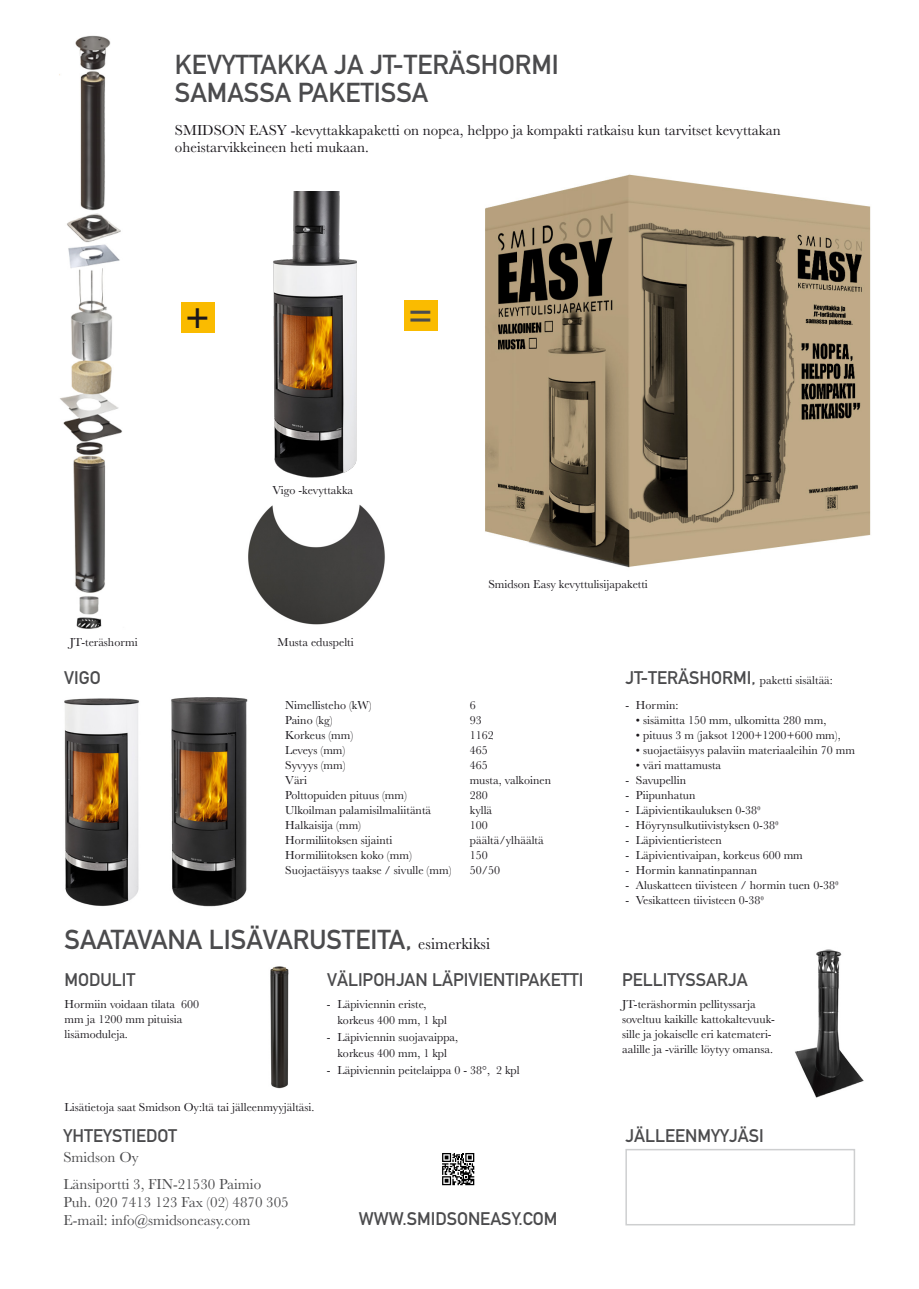
<style>
.page{position:relative;width:919px;height:1289px;background:#fff}
.page>*{position:absolute;margin:0;border:0;box-sizing:border-box;transform-origin:0 0}
.t1{font:700 39px "DIN Alternate";color:#1a171c}
.t2{font:700 39px "DIN Alternate";color:#4b4b4d}
.t3{font:700 27px/28.5px "DIN Alternate";color:#4b4b4d}
.t4{font:700 18px "DIN Alternate";color:#4b4b4d}
.t5{font:15px/16.5px "Baskerville";color:#1a171c}
.t6{font:15px/26.5px "Baskerville";color:#4b4b4d}
.t7{font:12px/15px "Baskerville";color:#1a171c}
.s1{font-family:"DIN Alternate";font-weight:700;font-size:18px;color:#4b4b4d}
.s2{font-family:"Baskerville";font-weight:400;font-size:16.5px;color:#1a171c}
</style>
<div class="page">
<img style="left:248px;top:504px;width:137px;height:121px">
<img style="left:59px;top:35px;width:64px;height:594px">
<img style="left:485px;top:174px;width:386px;height:394px">
<img style="left:64px;top:698px;width:75px;height:208px">
<img style="left:171px;top:697px;width:77px;height:210px">
<img style="left:273px;top:191px;width:84px;height:287px">
<div style="left:625px;top:1148px;width:230px;height:77px;border:2px solid #cecfd0"></div>
<img style="left:795px;top:949px;width:69px;height:149px">
<img style="left:270px;top:966px;width:19px;height:123px">
<svg style="left:442px;top:1153px;width:32px;height:32px"></svg>
<div style="left:181px;top:302px;width:33px;height:30px;background:#fabb00"></div>
<div style="left:404px;top:300px;width:33px;height:30px;background:#fabb00"></div>
<h2 class="t3" style="left:175px;top:48px;width:385px">KEVYTTAKKA JA JT-TERÄSHORMI<br>SAMASSA PAKETISSA</h2>
<p class="t5" style="left:175px;top:122px;width:607px">SMIDSON EASY -kevyttakkapaketti on nopea, helppo ja kompakti ratkaisu kun tarvitset kevyttakan oheistarvikkeineen heti mukaan.</p>
<h1 class="t1" style="left:186px;top:284px;width:25px">+</h1>
<h1 class="t2" style="left:409px;top:282px;width:25px">=</h1>
<p class="t7" style="left:272px;top:482px;width:82px">Vigo -kevyttakka</p>
<p class="t7" style="left:70px;top:634px;width:70px">JT-teräshormi</p>
<p class="t7" style="left:277px;top:634px;width:78px">Musta eduspelti</p>
<p class="t7" style="left:488px;top:577px;width:161px">Smidson Easy kevyttulisijapaketti</p>
<h3 class="t4" style="left:64px;top:664px;width:38px">VIGO</h3>
<p class="t7" style="left:625px;top:672px;width:209px"><span class="s1">JT-TERÄSHORMI,</span> paketti sisältää:</p>
<p class="t7" style="left:285px;top:697px;width:88px">Nimellisteho (kW)</p>
<p class="t7" style="left:470px;top:697px;width:7px">6</p>
<p class="t7" style="left:285px;top:712px;width:49px">Paino (kg)</p>
<p class="t7" style="left:470px;top:712px;width:13px">93</p>
<p class="t7" style="left:285px;top:727px;width:70px">Korkeus (mm)</p>
<p class="t7" style="left:470px;top:727px;width:25px">1162</p>
<p class="t7" style="left:285px;top:742px;width:62px">Leveys (mm)</p>
<p class="t7" style="left:470px;top:742px;width:19px">465</p>
<p class="t7" style="left:285px;top:757px;width:62px">Syvyys (mm)</p>
<p class="t7" style="left:470px;top:757px;width:19px">465</p>
<p class="t7" style="left:285px;top:772px;width:23px">Väri</p>
<p class="t7" style="left:470px;top:772px;width:83px">musta, valkoinen</p>
<p class="t7" style="left:285px;top:787px;width:123px">Polttopuiden pituus (mm)</p>
<p class="t7" style="left:470px;top:787px;width:19px">280</p>
<p class="t7" style="left:285px;top:802px;width:147px">Ulkoilman palamisilmaliitäntä</p>
<p class="t7" style="left:470px;top:802px;width:24px">kyllä</p>
<p class="t7" style="left:285px;top:817px;width:77px">Halkaisija (mm)</p>
<p class="t7" style="left:470px;top:817px;width:19px">100</p>
<p class="t7" style="left:285px;top:832px;width:109px">Hormiliitoksen sijainti</p>
<p class="t7" style="left:470px;top:832px;width:75px">päältä/ylhäältä</p>
<p class="t7" style="left:285px;top:847px;width:128px">Hormiliitoksen koko (mm)</p>
<p class="t7" style="left:470px;top:847px;width:19px">150</p>
<p class="t7" style="left:285px;top:862px;width:168px">Suojaetäisyys taakse / sivulle (mm)</p>
<p class="t7" style="left:470px;top:862px;width:32px">50/50</p>
<h2 class="t3" style="left:64px;top:923px;width:427px">SAATAVANA LISÄVARUSTEITA, <span class="s2">esimerkiksi</span></h2>
<p class="t7" style="left:625px;top:697px;width:54px">- Hormin:</p>
<p class="t7" style="left:636px;top:712px;width:192px">• sisämitta 150 mm, ulkomitta 280 mm,</p>
<p class="t7" style="left:636px;top:727px;width:206px">• pituus 3 m (jaksot 1200+1200+600 mm),</p>
<p class="t7" style="left:636px;top:742px;width:221px">• suojaetäisyys palaviin materiaaleihin 70 mm</p>
<p class="t7" style="left:636px;top:757px;width:87px">• väri mattamusta</p>
<p class="t7" style="left:625px;top:772px;width:62px">- Savupellin</p>
<p class="t7" style="left:625px;top:787px;width:72px">- Piipunhatun</p>
<p class="t7" style="left:625px;top:802px;width:137px">- Läpivientikauluksen 0-38⁰</p>
<p class="t7" style="left:625px;top:817px;width:155px">- Höyrynsulkutiivistyksen 0-38⁰</p>
<p class="t7" style="left:625px;top:832px;width:98px">- Läpivientieristeen</p>
<p class="t7" style="left:625px;top:847px;width:179px">- Läpivientivaipan, korkeus 600 mm</p>
<p class="t7" style="left:625px;top:862px;width:133px">- Hormin kannatinpannan</p>
<p class="t7" style="left:625px;top:877px;width:215px">- Aluskatteen tiivisteen / hormin tuen 0-38⁰</p>
<p class="t7" style="left:625px;top:892px;width:140px">- Vesikatteen tiivisteen 0-38⁰</p>
<h3 class="t4" style="left:65px;top:966px;width:72px">MODULIT</h3>
<h3 class="t4" style="left:327px;top:966px;width:258px">VÄLIPOHJAN LÄPIVIENTIPAKETTI</h3>
<h3 class="t4" style="left:622px;top:966px;width:127px">PELLITYSSARJA</h3>
<p class="t7" style="left:65px;top:996px;width:136px">Hormiin voidaan tilata 600 mm ja 1200 mm pituisia lisämoduleja.</p>
<p class="t7" style="left:65px;top:1100px;width:251px">Lisätietoja saat Smidson Oy:ltä tai jälleenmyyjältäsi.</p>
<p class="t7" style="left:337px;top:995px;width:111px;line-height:16.5px;text-indent:-10px">- Läpiviennin eriste, korkeus 400 mm, 1 kpl</p>
<p class="t7" style="left:327px;top:1028px;width:133px;line-height:16.5px;text-align:center">- Läpiviennin suojavaippa, korkeus 400 mm, 1 kpl</p>
<p class="t7" style="left:327px;top:1062px;width:194px">- Läpiviennin peitelaippa 0 - 38°, 2 kpl</p>
<p class="t7" style="left:622px;top:996px;width:154px">JT-teräshormin pellityssarja soveltuu kaikille kattokaltevuuk&shy;sille ja jokaiselle eri katemateri&shy;aalille ja -värille löytyy omansa.</p>
<h3 class="t4" style="left:63px;top:1121px;width:115px">YHTEYSTIEDOT</h3>
<h3 class="t4" style="left:625px;top:1121px;width:140px">JÄLLEENMYYJÄSI</h3>
<p class="t6" style="left:63px;top:1144px;width:199px">Smidson Oy<br>Länsiportti 3, FIN-21530 Paimio</p>
<p class="t6" style="left:63px;top:1193px;width:227px;line-height:18px">Puh. 020 7413 123 Fax (02) 4870 305<br>E-mail: info@smidsoneasy.com</p>
<h3 class="t4" style="left:359px;top:1205px;width:200px">WWW.SMIDSONEASY.COM</h3>
</div>
